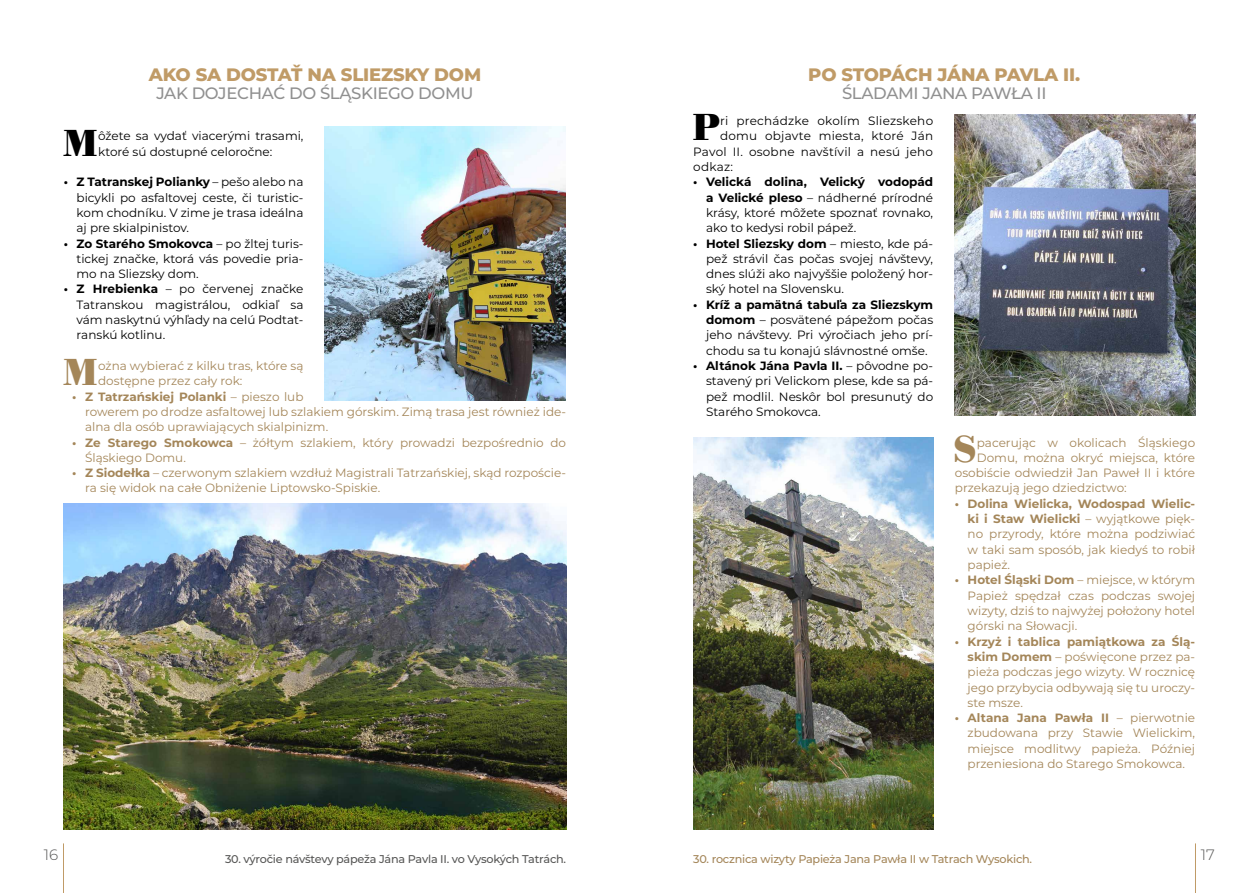
<style>
.page{position:relative;width:1259px;height:893px;background:#fff}
.page>*{position:absolute;margin:0;border:0;box-sizing:border-box;transform-origin:0 0}
.t1{font:700 39.15px "Bodoni Antiqua TOT";color:#000}
.t2{font:700 39.15px "Bodoni Antiqua TOT";color:#a48659}
.t3{font:800 18px "Montserrat";letter-spacing:-.01em;color:#c09b67}
.t4{font:500 16.5px "Montserrat";letter-spacing:-.02em;color:#909090}
.t5{font:300 15px "Montserrat";color:#575756}
.t6{font:12px/15.3px "Montserrat";color:#a48659}
.t7{font:12px/15.3px "Montserrat";color:#000;text-align:justify}
.t8{font:12px "Montserrat";letter-spacing:.02em;color:#000}
.t9{font:500 11.25px "Montserrat";letter-spacing:-.02em;color:#575756}
.t10{font:500 11.25px "Montserrat";letter-spacing:-.02em;color:#a48659}
.s1{font-weight:700}
</style>
<div class="page">
<hr style="left:63px;top:843px;width:1px;height:50px;background:#c09b67">
<hr style="left:1195px;top:843px;width:1px;height:50px;background:#c09b67">
<img style="left:325px;top:127px;width:241px;height:274px">
<img style="left:63px;top:503px;width:503px;height:326px">
<img style="left:693px;top:438px;width:240px;height:391px">
<img style="left:954px;top:115px;width:241px;height:301px">
<h2 class="t3" style="left:149px;top:62px;width:334px">AKO SA DOSTAŤ NA SLIEZSKY DOM</h2>
<h3 class="t4" style="left:156px;top:82px;width:319px">JAK DOJECHAĆ DO ŚLĄSKIEGO DOMU</h3>
<h1 class="t1" style="left:63px;top:120px;width:36px">M</h1>
<p class="t7" style="left:98px;top:128px;width:207px">ôžete sa vydať viacerými trasami, ktoré sú dostupné celoročne:</p>
<p class="t7" style="left:77px;top:174px;width:228px;text-indent:-13px"><span class="s1">• Z Tatranskej Polianky</span> – pešo alebo na bicykli po asfaltovej ceste, či turistic&shy;kom chodníku. V zime je trasa ideálna aj pre skialpinistov.</p>
<p class="t7" style="left:77px;top:235px;width:228px;text-indent:-13px"><span class="s1">• Zo Starého Smokovca</span> – po žltej turis&shy;tickej značke, ktorá vás povedie pria&shy;mo na Sliezsky dom.</p>
<p class="t7" style="left:77px;top:281px;width:228px;text-indent:-13px"><span class="s1">• Z Hrebienka</span> – po červenej značke Tatranskou magistrálou, odkiaľ sa vám naskytnú výhľady na celú Podtat&shy;ranskú kotlinu.</p>
<h1 class="t2" style="left:63px;top:350px;width:36px">M</h1>
<p class="t6" style="left:98px;top:358px;width:207px">ożna wybierać z kilku tras, które są dostępne przez cały rok:</p>
<p class="t6" style="left:85px;top:388px;width:482px;text-indent:-13px"><span class="s1">• Z Tatrzańskiej Polanki</span> – pieszo lub<br>rowerem po drodze asfaltowej lub szlakiem górskim. Zimą trasa jest również ide&shy;alna dla osób uprawiających skialpinizm.</p>
<p class="t6" style="left:85px;top:434px;width:482px;text-indent:-13px"><span class="s1">• Ze Starego Smokowca</span> – żółtym szlakiem, który prowadzi bezpośrednio do<br>Śląskiego Domu.</p>
<p class="t6" style="left:85px;top:465px;width:482px;text-indent:-13px"><span class="s1">• Z Siodełka</span> – czerwonym szlakiem wzdłuż Magistrali Tatrzańskiej, skąd rozpoście&shy;ra się widok na całe Obniżenie Liptowsko-Spiskie.</p>
<h2 class="t3" style="left:808px;top:62px;width:273px">PO STOPÁCH JÁNA PAVLA II.</h2>
<h3 class="t4" style="left:842px;top:82px;width:206px">ŚLADAMI JANA PAWŁA II</h3>
<h1 class="t1" style="left:692px;top:105px;width:30px">P</h1>
<p class="t8" style="left:720px;top:113px;width:215px">ri prechádzke okolím Sliezskeho</p>
<p class="t8" style="left:720px;top:128px;width:215px">domu objavte miesta, ktoré Ján</p>
<p class="t8" style="left:693px;top:143px;width:241px">Pavol II. osobne navštívil a nesú jeho</p>
<p class="t7" style="left:693px;top:159px;width:41px">odkaz:</p>
<p class="t7" style="left:706px;top:174px;width:229px;text-indent:-13px"><span class="s1">• Velická dolina, Velický vodopád a Velické pleso</span> – nádherné prírodné krásy, ktoré môžete spoznať rovnako, ako to kedysi robil pápež.</p>
<p class="t7" style="left:706px;top:235px;width:229px;text-indent:-13px"><span class="s1">• Hotel Sliezsky dom</span> – miesto, kde pá&shy;pež strávil čas počas svojej návštevy, dnes slúži ako najvyššie položený hor&shy;ský hotel na Slovensku.</p>
<p class="t7" style="left:706px;top:296px;width:229px;text-indent:-13px"><span class="s1">• Kríž a pamätná tabuľa za Sliezskym domom</span> – posvätené pápežom počas jeho návštevy. Pri výročiach jeho prí&shy;chodu sa tu konajú slávnostné omše.</p>
<p class="t7" style="left:706px;top:358px;width:229px;text-indent:-13px"><span class="s1">• Altánok Jána Pavla II.</span> – pôvodne po&shy;stavený pri Velickom plese, kde sa pá&shy;pež modlil. Neskôr bol presunutý do Starého Smokovca.</p>
<h1 class="t2" style="left:953px;top:426px;width:25px">S</h1>
<p class="t6" style="left:977px;top:434px;width:220px">pacerując w okolicach Śląskiego</p>
<p class="t6" style="left:977px;top:449px;width:220px">Domu, można okryć miejsca, które</p>
<p class="t6" style="left:955px;top:465px;width:242px">osobiście odwiedził Jan Paweł II i które</p>
<p class="t6" style="left:955px;top:480px;width:173px">przekazują jego dziedzictwo:</p>
<p class="t6" style="left:967px;top:495px;width:229px;text-align:justify;text-indent:-13px"><span class="s1">• Dolina Wielicka, Wodospad Wielic&shy;ki i Staw Wielicki</span> – wyjątkowe pięk&shy;no przyrody, które można podziwiać w taki sam sposób, jak kiedyś to robił papież.</p>
<p class="t6" style="left:967px;top:572px;width:229px;text-align:justify;text-indent:-13px"><span class="s1">• Hotel Śląski Dom</span> – miejsce, w którym Papież spędzał czas podczas swojej wizyty, dziś to najwyżej położony hotel górski na Słowacji.</p>
<p class="t6" style="left:967px;top:633px;width:229px;text-align:justify;text-indent:-13px"><span class="s1">• Krzyż i tablica pamiątkowa za Ślą&shy;skim Domem</span> – poświęcone przez pa&shy;pieża podczas jego wizyty. W rocznicę jego przybycia odbywają się tu uroczy&shy;ste msze.</p>
<p class="t6" style="left:967px;top:710px;width:229px;text-align:justify;text-indent:-13px"><span class="s1">• Altana Jana Pawła II</span> – pierwotnie zbudowana przy Stawie Wielickim, miejsce modlitwy papieża. Później przeniesiona do Starego Smokowca.</p>
<p class="t5" style="left:44px;top:845px;width:16px">16</p>
<p class="t9" style="left:225px;top:851px;width:342px">30. výročie návštevy pápeža Jána Pavla II. vo Vysokých Tatrách.</p>
<p class="t10" style="left:693px;top:851px;width:340px">30. rocznica wizyty Papieża Jana Pawła II w Tatrach Wysokich.</p>
<p class="t5" style="left:1200px;top:845px;width:16px">17</p>
</div>
